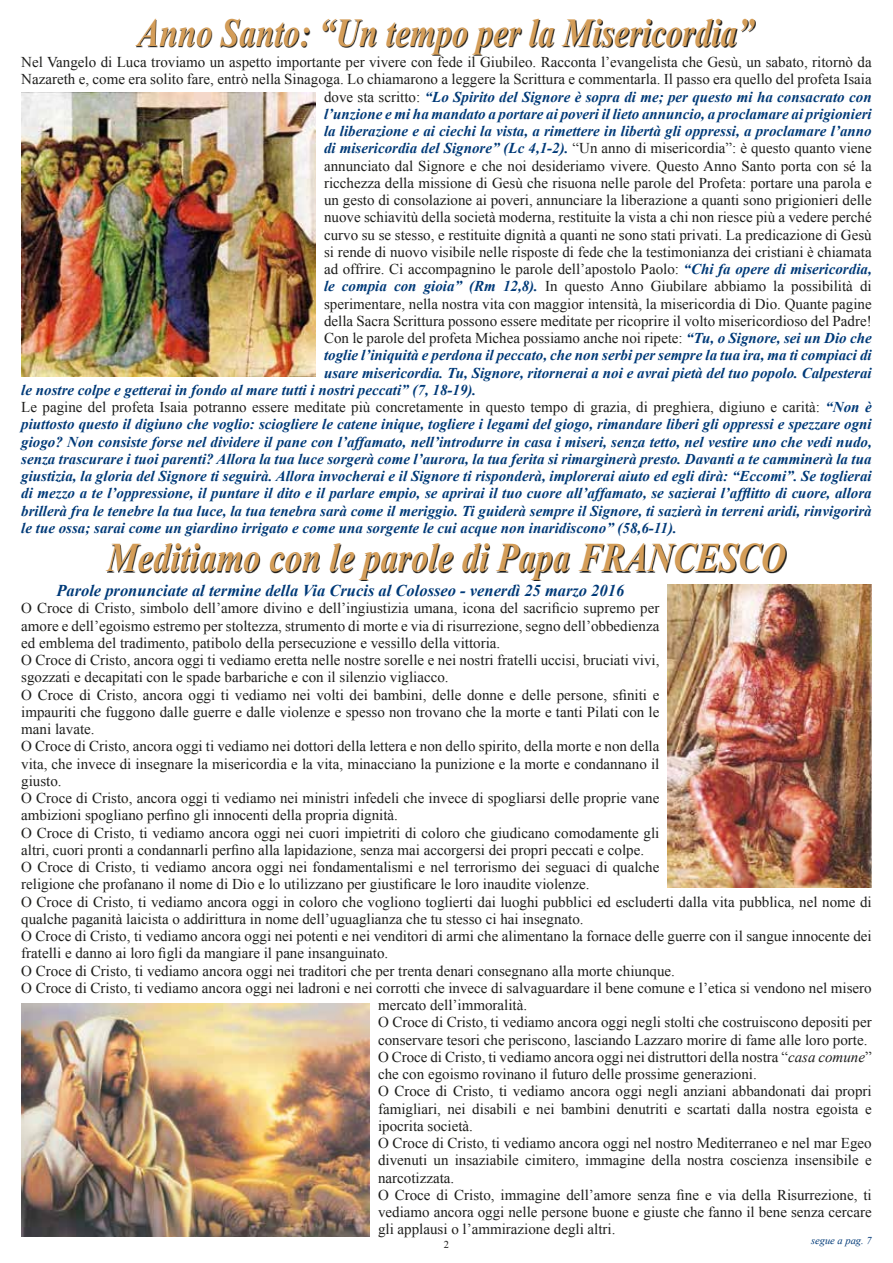
<style>
.page{position:relative;width:893px;height:1263px;background:#fff}
.page>*{position:absolute;margin:0;border:0;box-sizing:border-box;transform-origin:0 0}
.t1{font:italic 700 40.5px "Times New Roman";color:#d49d58;scale:.85 1}
.t2{font:italic 700 39.6px "Times New Roman";color:#d49d58;scale:.83 1}
.t3{font:italic 700 16.5px "Times New Roman";color:#003a78}
.t4{font:15px "Times New Roman";color:#1d1d1b}
.t5{font:italic 700 15px "Times New Roman";color:#003a78}
.t6{font:italic 10.5px "Times New Roman";color:#003a78}
.t7{font:10.5px "Times New Roman";color:#1d1d1b}
.s1{font-weight:400;font-style:normal;color:#1d1d1b}
.s2{font-weight:700;font-style:italic;color:#003a78}
.s3{font-style:italic}
</style>
<div class="page">
<svg style="left:136px;top:20px;width:620px;height:35px"></svg>
<img style="left:21px;top:93px;width:294px;height:284px">
<svg style="left:107px;top:545px;width:680px;height:36px"></svg>
<img style="left:21px;top:1003px;width:349px;height:234px">
<img style="left:668px;top:585px;width:204px;height:302px">
<h2 class="t2" style="left:137px;top:5px;width:744px">Anno Santo: “Un tempo per la Misericordia”</h2>
<p class="t4" style="left:21px;top:52px;width:852px">Nel Vangelo di Luca troviamo un aspetto importante per vivere con fede il Giubileo. Racconta l’evangelista che Gesù, un sabato, ritornò da</p>
<p class="t4" style="left:21px;top:69px;width:852px">Nazareth e, come era solito fare, entrò nella Sinagoga. Lo chiamarono a leggere la Scrittura e commentarla. Il passo era quello del profeta Isaia</p>
<p class="t5" style="left:324px;top:86px;width:549px"><span class="s1">dove sta scritto:</span> “Lo Spirito del Signore è sopra di me; per questo mi ha consacrato con</p>
<p class="t5" style="left:324px;top:103px;width:549px">l’unzione e mi ha mandato a portare ai poveri il lieto annuncio, a proclamare ai prigionieri</p>
<p class="t5" style="left:324px;top:121px;width:549px">la liberazione e ai ciechi la vista, a rimettere in libertà gli oppressi, a proclamare l’anno</p>
<p class="t4" style="left:324px;top:138px;width:549px"><span class="s2">di misericordia del Signore” (Lc 4,1-2).</span> “Un anno di misericordia”: è questo quanto viene</p>
<p class="t4" style="left:324px;top:155px;width:549px">annunciato dal Signore e che noi desideriamo vivere. Questo Anno Santo porta con sé la</p>
<p class="t4" style="left:324px;top:173px;width:549px">ricchezza della missione di Gesù che risuona nelle parole del Profeta: portare una parola e</p>
<p class="t4" style="left:324px;top:190px;width:549px">un gesto di consolazione ai poveri, annunciare la liberazione a quanti sono prigionieri delle</p>
<p class="t4" style="left:324px;top:207px;width:549px">nuove schiavitù della società moderna, restituite la vista a chi non riesce più a vedere perché</p>
<p class="t4" style="left:324px;top:224px;width:549px">curvo su se stesso, e restituite dignità a quanti ne sono stati privati. La predicazione di Gesù</p>
<p class="t4" style="left:324px;top:242px;width:549px">si rende di nuovo visibile nelle risposte di fede che la testimonianza dei cristiani è chiamata</p>
<p class="t4" style="left:324px;top:259px;width:549px">ad offrire. Ci accompagnino le parole dell’apostolo Paolo: <span class="s2">“Chi fa opere di misericordia,</span></p>
<p class="t4" style="left:324px;top:276px;width:549px"><span class="s2">le compia con gioia” (Rm 12,8).</span> In questo Anno Giubilare abbiamo la possibilità di</p>
<p class="t4" style="left:324px;top:293px;width:549px">sperimentare, nella nostra vita con maggior intensità, la misericordia di Dio. Quante pagine</p>
<p class="t4" style="left:324px;top:311px;width:549px">della Sacra Scrittura possono essere meditate per ricoprire il volto misericordioso del Padre!</p>
<p class="t4" style="left:324px;top:328px;width:549px">Con le parole del profeta Michea possiamo anche noi ripete: <span class="s2">“Tu, o Signore, sei un Dio che</span></p>
<p class="t5" style="left:324px;top:345px;width:549px">toglie l’iniquità e perdona il peccato, che non serbi per sempre la tua ira, ma ti compiaci di</p>
<p class="t5" style="left:324px;top:362px;width:549px">usare misericordia. Tu, Signore, ritornerai a noi e avrai pietà del tuo popolo. Calpesterai</p>
<p class="t5" style="left:21px;top:379px;width:457px">le nostre colpe e getterai in fondo al mare tutti i nostri peccati” (7, 18-19).</p>
<p class="t4" style="left:21px;top:397px;width:852px">Le pagine del profeta Isaia potranno essere meditate più concretamente in questo tempo di grazia, di preghiera, digiuno e carità: <span class="s2">“Non è</span></p>
<p class="t5" style="left:21px;top:414px;width:852px">piuttosto questo il digiuno che voglio: sciogliere le catene inique, togliere i legami del giogo, rimandare liberi gli oppressi e spezzare ogni</p>
<p class="t5" style="left:21px;top:431px;width:852px">giogo? Non consiste forse nel dividere il pane con l’affamato, nell’introdurre in casa i miseri, senza tetto, nel vestire uno che vedi nudo,</p>
<p class="t5" style="left:21px;top:448px;width:852px">senza trascurare i tuoi parenti? Allora la tua luce sorgerà come l’aurora, la tua ferita si rimarginerà presto. Davanti a te camminerà la tua</p>
<p class="t5" style="left:21px;top:466px;width:852px">giustizia, la gloria del Signore ti seguirà. Allora invocherai e il Signore ti risponderà, implorerai aiuto ed egli dirà: “Eccomi”. Se toglierai</p>
<p class="t5" style="left:21px;top:483px;width:852px">di mezzo a te l’oppressione, il puntare il dito e il parlare empio, se aprirai il tuo cuore all’affamato, se sazierai l’afflitto di cuore, allora</p>
<p class="t5" style="left:21px;top:500px;width:852px">brillerà fra le tenebre la tua luce, la tua tenebra sarà come il meriggio. Ti guiderà sempre il Signore, ti sazierà in terreni aridi, rinvigorirà</p>
<p class="t5" style="left:21px;top:517px;width:657px">le tue ossa; sarai come un giardino irrigato e come una sorgente le cui acque non inaridiscono” (58,6-11).</p>
<h1 class="t1" style="left:107px;top:529px;width:800px">Meditiamo con le parole di Papa FRANCESCO</h1>
<p class="t3" style="left:56px;top:579px;width:569px">Parole pronunciate al termine della Via Crucis al Colosseo - venerdì 25 marzo 2016</p>
<p class="t4" style="left:21px;top:598px;width:640px">O Croce di Cristo, simbolo dell’amore divino e dell’ingiustizia umana, icona del sacrificio supremo per</p>
<p class="t4" style="left:21px;top:615px;width:640px">amore e dell’egoismo estremo per stoltezza, strumento di morte e via di risurrezione, segno dell’obbedienza</p>
<p class="t4" style="left:21px;top:633px;width:481px">ed emblema del tradimento, patibolo della persecuzione e vessillo della vittoria.</p>
<p class="t4" style="left:21px;top:650px;width:640px">O Croce di Cristo, ancora oggi ti vediamo eretta nelle nostre sorelle e nei nostri fratelli uccisi, bruciati vivi,</p>
<p class="t4" style="left:21px;top:667px;width:429px">sgozzati e decapitati con le spade barbariche e con il silenzio vigliacco.</p>
<p class="t4" style="left:21px;top:684px;width:640px">O Croce di Cristo, ancora oggi ti vediamo nei volti dei bambini, delle donne e delle persone, sfiniti e</p>
<p class="t4" style="left:21px;top:702px;width:640px">impauriti che fuggono dalle guerre e dalle violenze e spesso non trovano che la morte e tanti Pilati con le</p>
<p class="t4" style="left:21px;top:719px;width:75px">mani lavate.</p>
<p class="t4" style="left:21px;top:736px;width:640px">O Croce di Cristo, ancora oggi ti vediamo nei dottori della lettera e non dello spirito, della morte e non della</p>
<p class="t4" style="left:21px;top:753px;width:640px">vita, che invece di insegnare la misericordia e la vita, minacciano la punizione e la morte e condannano il</p>
<p class="t4" style="left:21px;top:771px;width:42px">giusto.</p>
<p class="t4" style="left:21px;top:788px;width:640px">O Croce di Cristo, ancora oggi ti vediamo nei ministri infedeli che invece di spogliarsi delle proprie vane</p>
<p class="t4" style="left:21px;top:805px;width:378px">ambizioni spogliano perfino gli innocenti della propria dignità.</p>
<p class="t4" style="left:21px;top:822px;width:640px">O Croce di Cristo, ti vediamo ancora oggi nei cuori impietriti di coloro che giudicano comodamente gli</p>
<p class="t4" style="left:21px;top:840px;width:624px">altri, cuori pronti a condannarli perfino alla lapidazione, senza mai accorgersi dei propri peccati e colpe.</p>
<p class="t4" style="left:21px;top:857px;width:640px">O Croce di Cristo, ti vediamo ancora oggi nei fondamentalismi e nel terrorismo dei seguaci di qualche</p>
<p class="t4" style="left:21px;top:874px;width:570px">religione che profanano il nome di Dio e lo utilizzano per giustificare le loro inaudite violenze.</p>
<p class="t4" style="left:21px;top:891px;width:852px">O Croce di Cristo, ti vediamo ancora oggi in coloro che vogliono toglierti dai luoghi pubblici ed escluderti dalla vita pubblica, nel nome di</p>
<p class="t4" style="left:21px;top:909px;width:564px">qualche paganità laicista o addirittura in nome dell’uguaglianza che tu stesso ci hai insegnato.</p>
<p class="t4" style="left:21px;top:926px;width:852px">O Croce di Cristo, ti vediamo ancora oggi nei potenti e nei venditori di armi che alimentano la fornace delle guerre con il sangue innocente dei</p>
<p class="t4" style="left:21px;top:943px;width:369px">fratelli e danno ai loro figli da mangiare il pane insanguinato.</p>
<p class="t4" style="left:21px;top:960px;width:655px">O Croce di Cristo, ti vediamo ancora oggi nei traditori che per trenta denari consegnano alla morte chiunque.</p>
<p class="t4" style="left:21px;top:978px;width:852px">O Croce di Cristo, ti vediamo ancora oggi nei ladroni e nei corrotti che invece di salvaguardare il bene comune e l’etica si vendono nel misero</p>
<p class="t4" style="left:378px;top:995px;width:151px">mercato dell’immoralità.</p>
<p class="t4" style="left:378px;top:1012px;width:495px">O Croce di Cristo, ti vediamo ancora oggi negli stolti che costruiscono depositi per</p>
<p class="t4" style="left:378px;top:1029px;width:491px">conservare tesori che periscono, lasciando Lazzaro morire di fame alle loro porte.</p>
<p class="t4" style="left:378px;top:1047px;width:495px">O Croce di Cristo, ti vediamo ancora oggi nei distruttori della nostra “<span class="s3">casa comune</span>”</p>
<p class="t4" style="left:378px;top:1064px;width:380px">che con egoismo rovinano il futuro delle prossime generazioni.</p>
<p class="t4" style="left:378px;top:1081px;width:495px">O Croce di Cristo, ti vediamo ancora oggi negli anziani abbandonati dai propri</p>
<p class="t4" style="left:378px;top:1098px;width:495px">famigliari, nei disabili e nei bambini denutriti e scartati dalla nostra egoista e</p>
<p class="t4" style="left:378px;top:1116px;width:96px">ipocrita società.</p>
<p class="t4" style="left:378px;top:1133px;width:495px">O Croce di Cristo, ti vediamo ancora oggi nel nostro Mediterraneo e nel mar Egeo</p>
<p class="t4" style="left:378px;top:1150px;width:495px">divenuti un insaziabile cimitero, immagine della nostra coscienza insensibile e</p>
<p class="t4" style="left:378px;top:1167px;width:78px">narcotizzata.</p>
<p class="t4" style="left:378px;top:1185px;width:495px">O Croce di Cristo, immagine dell’amore senza fine e via della Risurrezione, ti</p>
<p class="t4" style="left:378px;top:1202px;width:495px">vediamo ancora oggi nelle persone buone e giuste che fanno il bene senza cercare</p>
<p class="t4" style="left:378px;top:1219px;width:239px">gli applausi o l’ammirazione degli altri.</p>
<p class="t7" style="left:444px;top:1237px;width:7px">2</p>
<p class="t6" style="left:811px;top:1233px;width:62px">segue a pag. 7</p>
</div>
